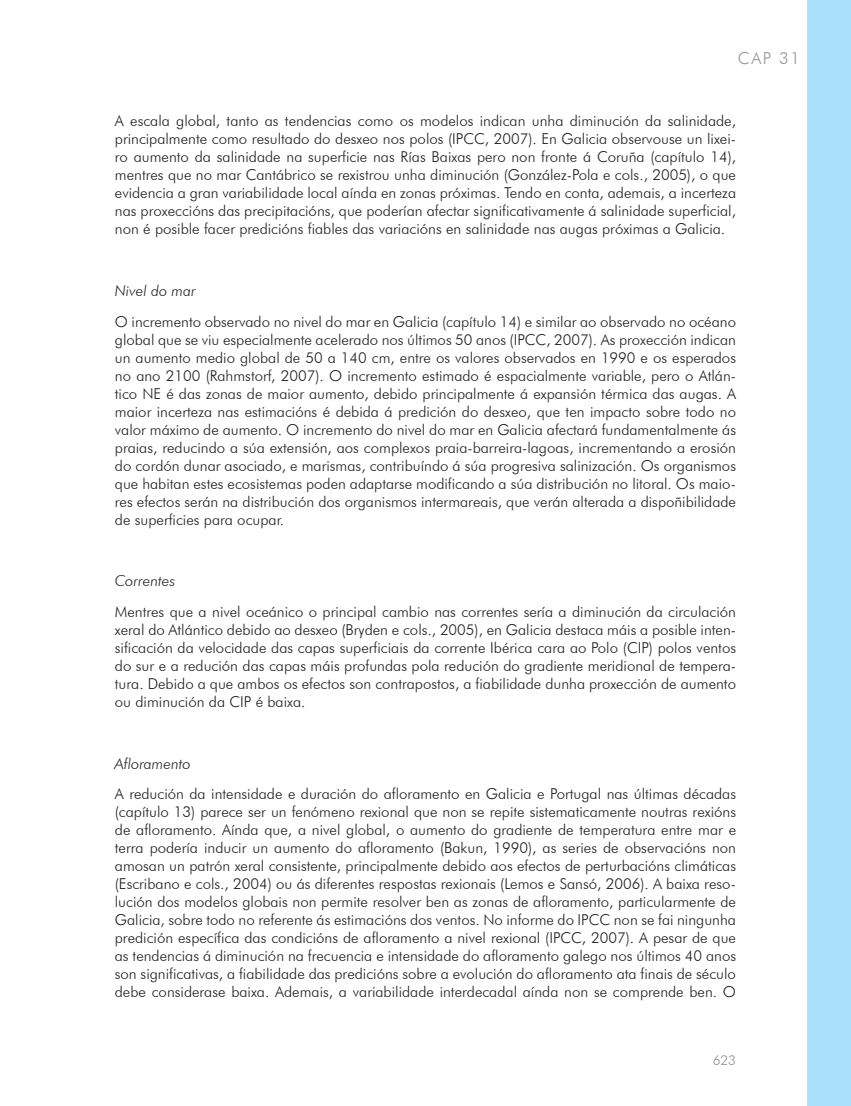
<style>
.page{position:relative;width:851px;height:1106px;background:#fff}
.page>*{position:absolute;margin:0;border:0;box-sizing:border-box;transform-origin:0 0}
.t1{font:300 16.5px "Futura BT";color:#939598}
.t2{font:300 15px/18px "Futura BT";color:#231f20;text-align:justify}
.t3{font:italic 300 15px "Futura BT";color:#231f20}
.t4{font:300 13.5px "Futura BT";color:#939598}
</style>
<div class="page">
<div style="left:806px;top:0;width:44px;height:1106px;background:#aae0f9"></div>
<p class="t1" style="left:737px;top:48px;width:63px">cap 31</p>
<p class="t2" style="left:115px;top:112px;width:622px">A escala global, tanto as tendencias como os modelos indican unha diminución da salinidade, principalmente como resultado do desxeo nos polos (IPCC</p>
<p class="t2" style="left:115px;top:130px;width:622px;text-indent:370px">, 2007). En Galicia observouse un lixei&shy;ro aumento da salinidade na superficie nas Rías Baixas pero non fronte á Coruña (capítulo 14), mentres que no mar Cantábrico se rexistrou unha diminución (González-Pola e cols., 2005), o que evidencia a gran variabilidade local aínda en zonas próximas. Tendo en conta, ademais, a incerteza nas proxeccións das precipitacións, que poderían afectar significativamente á salinidade superficial, non é posible facer predicións fiables das variacións en salinidade nas augas próximas a Galicia.</p>
<p class="t3" style="left:115px;top:281px;width:82px">Nivel do mar</p>
<p class="t2" style="left:115px;top:312px;width:622px">O incremento observado no nivel do mar en Galicia (capítulo 14) e similar ao observado no océano global que se viu especialmente acelerado nos últimos 50 anos (IPCC</p>
<p class="t2" style="left:115px;top:330px;width:622px;text-indent:431px">, 2007). As proxección indican un aumento medio global de 50 a 140 cm, entre os valores observados en 1990 e os esperados no ano 2100 (Rahmstorf, 2007). O incremento estimado é espacialmente variable, pero o Atlán&shy;tico NE é das zonas de maior aumento, debido principalmente á expansión térmica das augas. A maior incerteza nas estimacións é debida á predición do desxeo, que ten impacto sobre todo no valor máximo de aumento. O incremento do nivel do mar en Galicia afectará fundamentalmente ás praias, reducindo a súa extensión, aos complexos praia-barreira-lagoas, incrementando a erosión do cordón dunar asociado, e marismas, contribuíndo á súa progresiva salinización. Os organismos que habitan estes ecosistemas poden adaptarse modificando a súa distribución no litoral. Os maio&shy;res efectos serán na distribución dos organismos intermareais, que verán alterada a dispoñibilidade de superficies para ocupar.</p>
<p class="t3" style="left:115px;top:572px;width:62px">Correntes</p>
<p class="t2" style="left:115px;top:602px;width:622px">Mentres que a nivel oceánico o principal cambio nas correntes sería a diminución da circulación xeral do Atlántico debido ao desxeo (Bryden e cols., 2005), en Galicia destaca máis a posible inten&shy;sificación da velocidade das capas superficiais da corrente Ibérica cara ao Polo (CIP) polos ventos do sur e a redución das capas máis profundas pola redución do gradiente meridional de tempera&shy;tura. Debido a que ambos os efectos son contrapostos, a fiabilidade dunha proxección de aumento ou diminución da CIP é baixa.</p>
<p class="t3" style="left:115px;top:754px;width:77px">Afloramento</p>
<p class="t2" style="left:115px;top:785px;width:622px">A redución da intensidade e duración do afloramento en Galicia e Portugal nas últimas décadas (capítulo 13) parece ser un fenómeno rexional que non se repite sistematicamente noutras rexións de afloramento. Aínda que, a nivel global, o aumento do gradiente de temperatura entre mar e terra podería inducir un aumento do afloramento (Bakun, 1990), as series de observacións non amosan un patrón xeral consistente, principalmente debido aos efectos de perturbacións climáticas (Escribano e cols., 2004) ou ás diferentes respostas rexionais (Lemos e Sansó, 2006). A baixa reso&shy;lución dos modelos globais non permite resolver ben as zonas de afloramento, particularmente de Galicia, sobre todo no referente ás estimacións dos ventos. No informe do IPCC</p>
<p class="t2" style="left:613px;top:911px;width:124px">non se fai ningunha</p>
<p class="t2" style="left:115px;top:929px;width:448px">predición específica das condicións de afloramento a nivel rexional (IPCC</p>
<p class="t2" style="left:115px;top:929px;width:622px;text-indent:467px">, 2007). A pesar de que as tendencias á diminución na frecuencia e intensidade do afloramento galego nos últimos 40 anos son significativas, a fiabilidade das predicións sobre a evolución do afloramento ata finais de século debe considerase baixa. Ademais, a variabilidade interdecadal aínda non se comprende ben. O</p>
<p class="t4" style="left:712px;top:1051px;width:25px">623</p>
</div>
